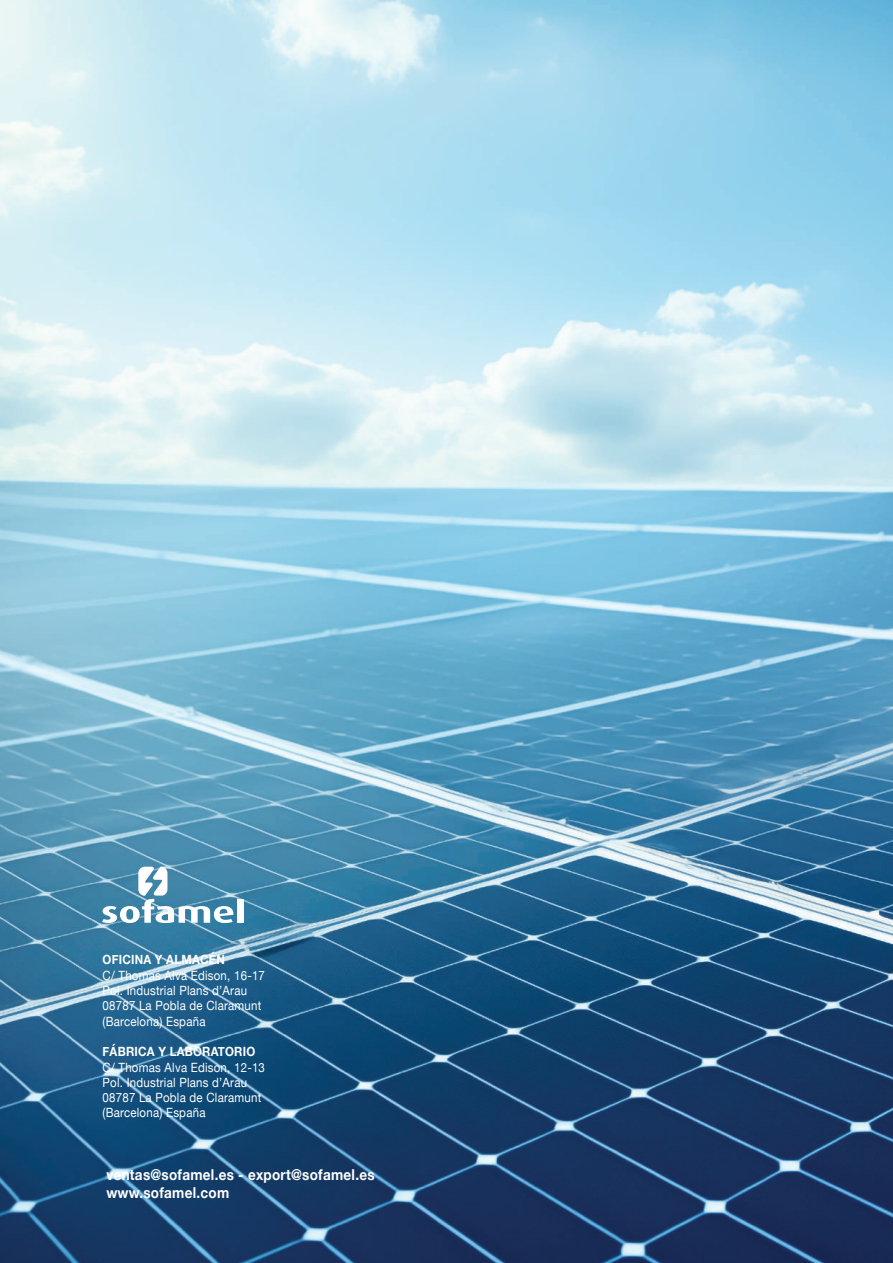
<style>
.page{position:relative;width:893px;height:1263px;background:#fff}
.page>*{position:absolute;margin:0;border:0;box-sizing:border-box;transform-origin:0 0}
.t1{font:700 15px/18px "Helvetica Neue";letter-spacing:.02em;color:#fff;scale:.9 1}
.t2{font:12.75px/15.3px "Helvetica Neue";letter-spacing:.02em;color:#fff;scale:.9 1}
.t3{font:700 12.75px "Helvetica Neue";letter-spacing:.02em;color:#fff;scale:.9 1}
</style>
<div class="page">
<img style="left:0;top:0;width:893px;height:1263px">
<div style="left:237px;top:899px;width:7px;height:24px;background:#fff"></div>
<svg style="left:102px;top:867px;width:132px;height:56px"></svg>
<p class="t3" style="left:103px;top:950px;width:138px">OFICINA Y ALMACÉN</p>
<p class="t2" style="left:103px;top:968px;width:182px">C/ Thomas Alva Edison, 16-17<br>Pol. Industrial Plans d’Arau<br>08787 La Pobla de Claramunt (Barcelona) España</p>
<p class="t3" style="left:103px;top:1042px;width:171px">FÁBRICA Y LABORATORIO</p>
<p class="t2" style="left:103px;top:1060px;width:182px">C/ Thomas Alva Edison, 12-13<br>Pol. Industrial Plans d’Arau<br>08787 La Pobla de Claramunt (Barcelona) España</p>
<p class="t1" style="left:106px;top:1166px;width:300px">ventas@sofamel.es - export@sofamel.es www.sofamel.com</p>
</div>
